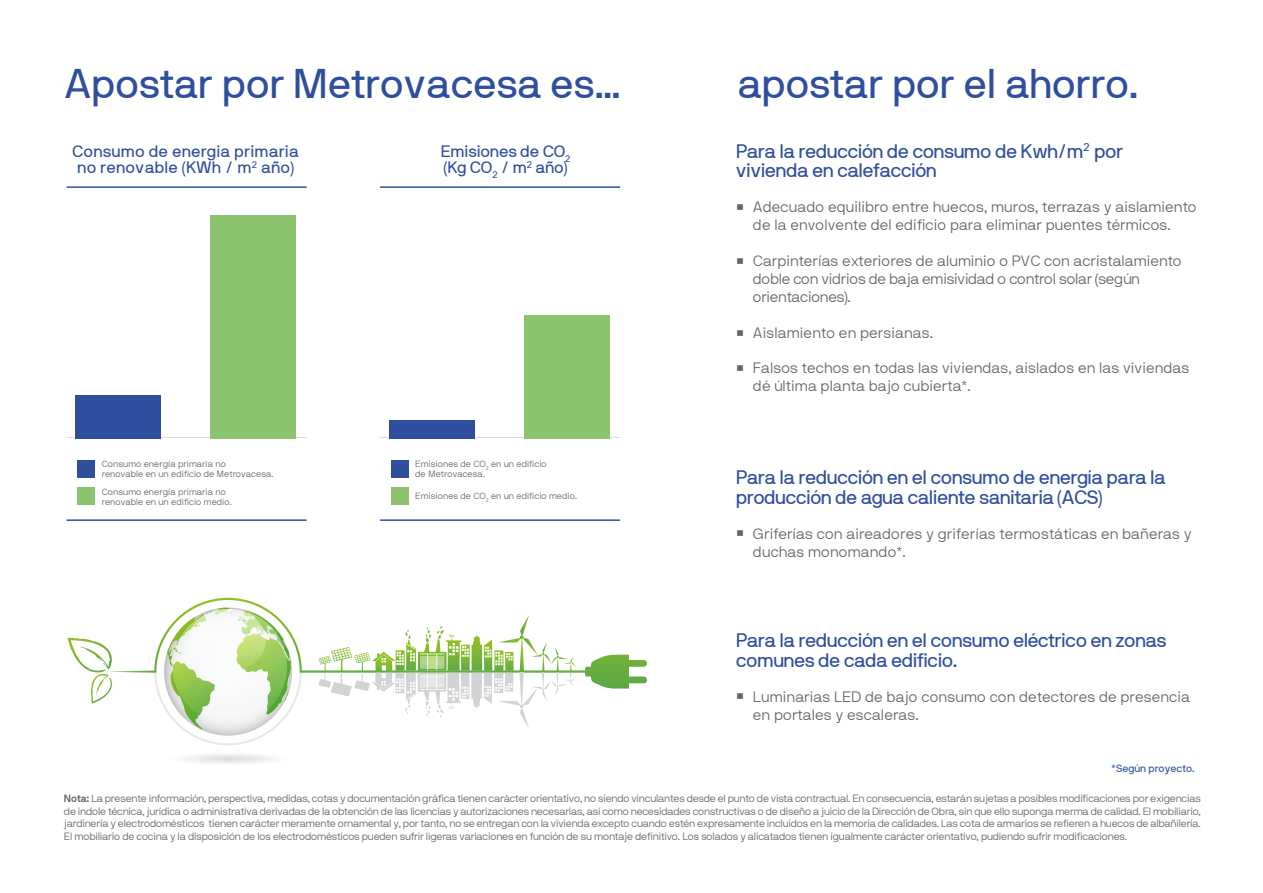
<style>
.page{position:relative;width:1263px;height:893px;background:#fff}
.page>*{position:absolute;margin:0;border:0;box-sizing:border-box;transform-origin:0 0}
.t1{font:41.4px "NB International Regular Webfont";letter-spacing:-.01em;color:#2f4f9e}
.t2{font:36px "NB International Light Webfont";color:#65656a}
.t3{font:19.5px/19.5px "NB International Regular Webfont";letter-spacing:-.03em;color:#2f4f9e}
.t4{font:16.5px/16.5px "NB International Regular Webfont";letter-spacing:.005em;color:#2f4f9e}
.t5{font:16.5px/16.5px "NB International Regular Webfont";letter-spacing:-.015em;color:#2f4f9e}
.t6{font:15px/18px "NB International Light Webfont";color:#63656a}
.t7{font:15px/18px "NB International Light Webfont";letter-spacing:-.025em;color:#63656a}
.t8{font:10.5px/12.6px "NB International Light Webfont";letter-spacing:-.025em;color:#63656a;text-align:justify}
.t9{font:10.5px "NB International Regular Webfont";color:#2f4f9e}
.t10{font:9px/9.8px "NB International Light Webfont";color:#63656a}
.s1{font-family:"NB International Bold Webfont"}
</style>
<div class="page">
<div style="left:78px;top:460px;width:17px;height:17px;background:#2f4f9e"></div>
<div style="left:78px;top:487px;width:17px;height:18px;background:#8cc36e"></div>
<div style="left:391px;top:460px;width:18px;height:17px;background:#2f4f9e"></div>
<div style="left:391px;top:487px;width:18px;height:18px;background:#8cc36e"></div>
<svg style="left:156px;top:688px;width:473px;height:57px"></svg>
<svg style="left:112px;top:598px;width:535px;height:90px"></svg>
<svg style="left:68px;top:638px;width:44px;height:66px"></svg>
<svg style="left:319px;top:615px;width:257px;height:113px"></svg>
<svg style="left:186px;top:754px;width:87px;height:9px"></svg>
<hr style="left:67px;top:186px;width:240px;height:2px;background:#2f4f9e">
<hr style="left:67px;top:437px;width:240px;height:1px;background:#dadada">
<div style="left:210px;top:215px;width:86px;height:224px;background:#8cc36e"></div>
<div style="left:76px;top:395px;width:85px;height:44px;background:#2f4f9e"></div>
<hr style="left:380px;top:186px;width:240px;height:2px;background:#2f4f9e">
<hr style="left:67px;top:519px;width:240px;height:2px;background:#2f4f9e">
<hr style="left:380px;top:519px;width:240px;height:2px;background:#2f4f9e">
<hr style="left:380px;top:437px;width:240px;height:1px;background:#dadada">
<div style="left:524px;top:315px;width:85px;height:124px;background:#8cc36e"></div>
<div style="left:389px;top:420px;width:85px;height:19px;background:#2f4f9e"></div>
<h1 class="t1" style="left:64px;top:61px;width:559px">Apostar por Metrovacesa es…</h1>
<h1 class="t1" style="left:737px;top:61px;width:403px">apostar por el ahorro.</h1>
<h3 class="t4" style="left:72px;top:142px;width:228px">Consumo de energia primaria no renovable (KWh / m<sup>2</sup> año)</h3>
<h3 class="t5" style="left:441px;top:142px;width:131px">Emisiones de CO<sub>2 </sub>(Kg CO<sub>2</sub> / m<sup>2</sup> año)</h3>
<p class="t10" style="left:102px;top:459px;width:173px">Consumo energía primaria no<br>renovable en un edificio de Metrovacesa.</p>
<p class="t10" style="left:102px;top:487px;width:132px">Consumo energía primaria no renovable en un edificio medio.</p>
<p class="t10" style="left:415px;top:459px;width:133px">Emisiones de CO<sub>2</sub> en un edificio de Metrovacesa.</p>
<p class="t10" style="left:415px;top:491px;width:163px">Emisiones de CO<sub>2</sub> en un edificio medio.</p>
<h3 class="t3" style="left:736px;top:141px;width:389px">Para la reducción de consumo de Kwh/m<sup>2</sup> por vivienda en calefacción</h3>
<h2 class="t2" style="left:736px;top:187px;width:9px">·</h2>
<h3 class="t6" style="left:753px;top:198px;width:445px">Adecuado equilibro entre huecos, muros, terrazas y aislamiento de la envolvente del edificio para eliminar puentes térmicos.</h3>
<h2 class="t2" style="left:736px;top:241px;width:9px">·</h2>
<h3 class="t7" style="left:753px;top:252px;width:430px">Carpinterías exteriores de aluminio o PVC con acristalamiento doble con vidrios de baja emisividad o control solar (según orientaciones).</h3>
<h2 class="t2" style="left:736px;top:313px;width:9px">·</h2>
<h3 class="t6" style="left:753px;top:324px;width:182px">Aislamiento en persianas.</h3>
<h2 class="t2" style="left:736px;top:348px;width:9px">·</h2>
<h3 class="t6" style="left:753px;top:359px;width:438px">Falsos techos en todas las viviendas, aislados en las viviendas dé última planta bajo cubierta*.</h3>
<h3 class="t3" style="left:736px;top:468px;width:432px">Para la reducción en el consumo de energía para la producción de agua caliente sanitaria (ACS)</h3>
<h2 class="t2" style="left:736px;top:513px;width:9px">·</h2>
<h3 class="t6" style="left:753px;top:524px;width:440px">Griferías con aireadores y griferías termostáticas en bañeras y duchas monomando*.</h3>
<h3 class="t3" style="left:736px;top:631px;width:432px">Para la reducción en el consumo eléctrico en zonas comunes de cada edificio.</h3>
<h2 class="t2" style="left:736px;top:676px;width:9px">·</h2>
<h3 class="t6" style="left:753px;top:687px;width:439px">Luminarias LED de bajo consumo con detectores de presencia en portales y escaleras.</h3>
<p class="t9" style="left:1111px;top:762px;width:85px">*Según proyecto.</p>
<p class="t8" style="left:64px;top:792px;width:1138px"><span class="s1">Nota:</span> La presente información, perspectiva, medidas, cotas y documentación gráfica tienen carácter orientativo, no siendo vinculantes desde el punto de vista contractual. En consecuencia, estarán sujetas a posibles modificaciones por exigencias de índole técnica, jurídica o administrativa derivadas de la obtención de las licencias y autorizaciones necesarias, así como necesidades constructivas o de diseño a juicio de la Dirección de Obra, sin que ello suponga merma de calidad. El mobiliario, jardinería y electrodomésticos tienen carácter meramente ornamental y, por tanto, no se entregan con la vivienda excepto cuando estén expresamente incluidos en la memoria de calidades. Las cota de armarios se refieren a huecos de albañilería.<br>El mobiliario de cocina y la disposición de los electrodomésticos pueden sufrir ligeras variaciones en función de su montaje definitivo. Los solados y alicatados tienen igualmente carácter orientativo, pudiendo sufrir modificaciones.</p>
</div>
